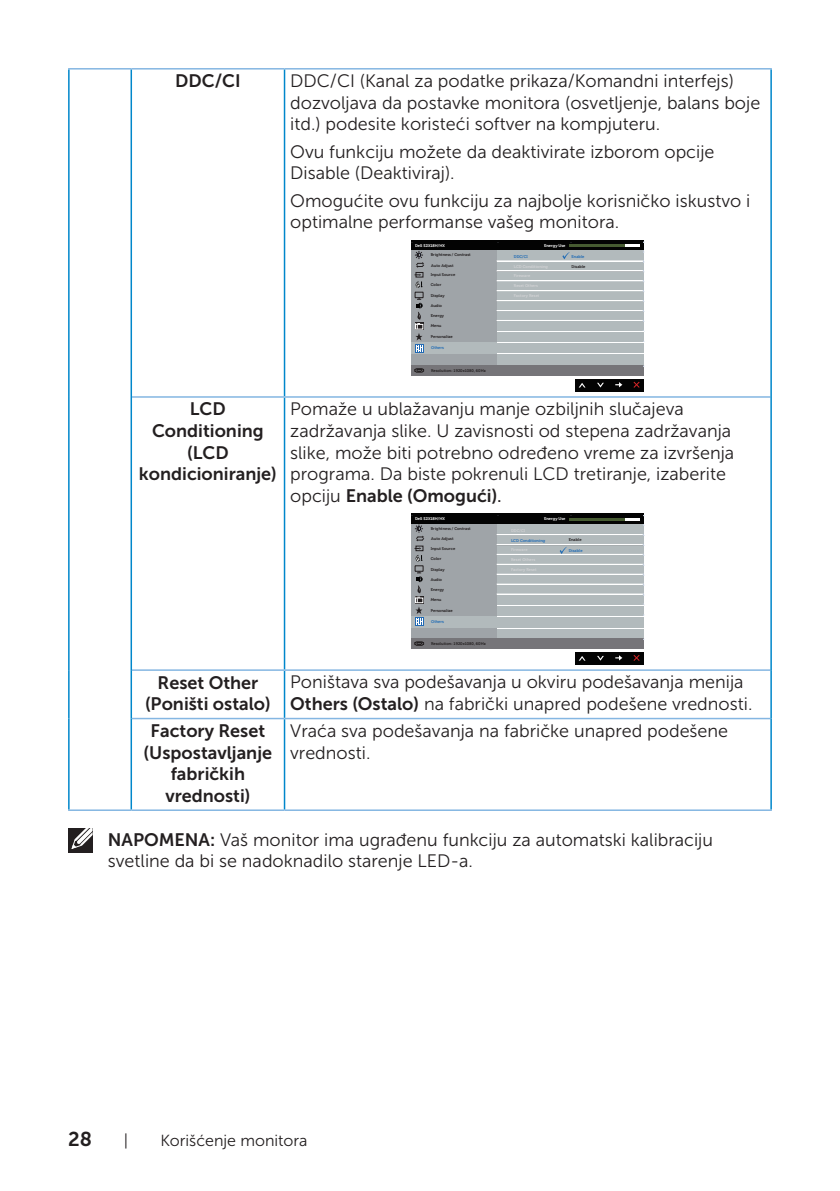
<style>
.page{position:relative;width:840px;height:1191px;background:#fff}
.page>*{position:absolute;margin:0;border:0;box-sizing:border-box;transform-origin:0 0}
.t1{font:20px "Museo Sans For Dell 700";color:#231f20}
.text_OSD_table{font:18px/21.6px "Museo Sans For Dell 300";color:#231f20}
.text_OSD_table-2{font:18px/21.6px "Museo Sans For Dell 700";color:#231f20;text-align:center}
.text{font:18px/21.6px "Museo Sans For Dell 300";color:#231f20}
.t2{font:16px "Museo Sans For Dell 300";color:#231f20}
.t3{font:700 4px "Museo For Dell";color:#231f20}
.t4{font:700 4px "Museo For Dell";color:#1f6bb5}
.t5{font:700 4px "Museo For Dell";color:#fff}
.s1{font-family:"Museo Sans For Dell 700"}
.s2{font-family:"Museo Sans For Dell 500"}
</style>
<div class="page">
<hr style="left:68px;top:68px;width:63px;height:2px;background:#84b6e2">
<hr style="left:68px;top:809px;width:63px;height:2px;background:#84b6e2">
<hr style="left:68px;top:70px;width:2px;height:327px;background:#0087cb">
<hr style="left:68px;top:397px;width:2px;height:273px;background:#0087cb">
<hr style="left:68px;top:670px;width:2px;height:48px;background:#0087cb">
<hr style="left:68px;top:718px;width:2px;height:91px;background:#0087cb">
<hr style="left:131px;top:68px;width:153px;height:2px;background:#84b6e2">
<hr style="left:284px;top:68px;width:487px;height:2px;background:#84b6e2">
<hr style="left:132px;top:396px;width:152px;height:2px;background:#84b6e2">
<hr style="left:284px;top:396px;width:486px;height:2px;background:#84b6e2">
<hr style="left:132px;top:669px;width:152px;height:2px;background:#84b6e2">
<hr style="left:284px;top:669px;width:486px;height:2px;background:#84b6e2">
<hr style="left:132px;top:718px;width:152px;height:1px;background:#84b6e2">
<hr style="left:284px;top:718px;width:486px;height:1px;background:#84b6e2">
<hr style="left:131px;top:809px;width:153px;height:2px;background:#84b6e2">
<hr style="left:284px;top:809px;width:487px;height:2px;background:#84b6e2">
<hr style="left:130px;top:70px;width:2px;height:327px;background:#0087cb">
<hr style="left:283px;top:70px;width:2px;height:326px;background:#0087cb">
<hr style="left:770px;top:70px;width:1px;height:327px;background:#0087cb">
<hr style="left:130px;top:397px;width:2px;height:273px;background:#0087cb">
<hr style="left:283px;top:398px;width:2px;height:271px;background:#0087cb">
<hr style="left:770px;top:397px;width:1px;height:273px;background:#0087cb">
<hr style="left:130px;top:670px;width:2px;height:48px;background:#0087cb">
<hr style="left:283px;top:671px;width:2px;height:47px;background:#0087cb">
<hr style="left:770px;top:670px;width:1px;height:48px;background:#0087cb">
<hr style="left:130px;top:718px;width:2px;height:91px;background:#0087cb">
<hr style="left:283px;top:719px;width:2px;height:90px;background:#0087cb">
<hr style="left:770px;top:718px;width:1px;height:91px;background:#0087cb">
<div style="left:411px;top:240px;width:232px;height:10px;background:#030303"></div>
<div style="left:411px;top:250px;width:86px;height:115px;background:#9fa4a8"></div>
<div style="left:497px;top:250px;width:146px;height:115px;background:#b2babc"></div>
<div style="left:411px;top:365px;width:232px;height:10px;background:#767579"></div>
<hr style="left:569px;top:244px;width:70px;height:3px;background:#fff">
<hr style="left:569px;top:244px;width:55px;height:3px;background:#465b31">
<div style="left:415px;top:272px;width:8px;height:5px;border:1px solid #231f20"></div>
<div style="left:414px;top:292px;width:9px;height:6px;border:1px solid #231f20"></div>
<hr style="left:497px;top:260px;width:145px;height:1px;background:#fff">
<hr style="left:497px;top:261px;width:145px;height:1px;background:#fff">
<hr style="left:497px;top:270px;width:145px;height:1px;background:#fff">
<hr style="left:497px;top:271px;width:145px;height:1px;background:#fff">
<hr style="left:497px;top:280px;width:145px;height:1px;background:#fff">
<hr style="left:497px;top:281px;width:145px;height:1px;background:#fff">
<hr style="left:497px;top:290px;width:145px;height:1px;background:#fff">
<hr style="left:497px;top:291px;width:145px;height:1px;background:#fff">
<hr style="left:497px;top:300px;width:145px;height:1px;background:#fff">
<hr style="left:497px;top:301px;width:145px;height:1px;background:#fff">
<hr style="left:497px;top:310px;width:145px;height:1px;background:#fff">
<hr style="left:497px;top:320px;width:145px;height:1px;background:#fff">
<hr style="left:497px;top:331px;width:145px;height:1px;background:#fff">
<svg style="left:414px;top:368px;width:9px;height:5px"></svg>
<svg style="left:414px;top:274px;width:8px;height:14px"></svg>
<div style="left:574px;top:379px;width:69px;height:12px;background:#030303"></div>
<svg style="left:579px;top:383px;width:6px;height:4px"></svg>
<svg style="left:597px;top:383px;width:6px;height:4px"></svg>
<svg style="left:615px;top:382px;width:7px;height:5px"></svg>
<svg style="left:633px;top:381px;width:7px;height:7px"></svg>
<hr style="left:497px;top:343px;width:145px;height:1px;background:#fff">
<svg style="left:415px;top:251px;width:9px;height:17px"></svg>
<div style="left:411px;top:343px;width:86px;height:11px;background:#b2babc"></div>
<svg style="left:415px;top:298px;width:8px;height:54px"></svg>
<svg style="left:562px;top:252px;width:7px;height:7px"></svg>
<hr style="left:497px;top:354px;width:146px;height:1px;background:#fff">
<div style="left:411px;top:514px;width:232px;height:10px;background:#030303"></div>
<div style="left:411px;top:524px;width:86px;height:114px;background:#9fa4a8"></div>
<div style="left:497px;top:524px;width:146px;height:114px;background:#b2babc"></div>
<div style="left:411px;top:638px;width:232px;height:10px;background:#767579"></div>
<hr style="left:569px;top:518px;width:70px;height:2px;background:#fff">
<hr style="left:569px;top:518px;width:55px;height:2px;background:#465b31">
<div style="left:415px;top:545px;width:8px;height:6px;border:1px solid #231f20"></div>
<div style="left:414px;top:565px;width:9px;height:7px;border:1px solid #231f20"></div>
<hr style="left:497px;top:534px;width:145px;height:1px;background:#fff">
<hr style="left:497px;top:544px;width:145px;height:1px;background:#fff">
<hr style="left:497px;top:554px;width:145px;height:1px;background:#fff">
<hr style="left:497px;top:564px;width:145px;height:1px;background:#fff">
<hr style="left:497px;top:574px;width:145px;height:1px;background:#fff">
<hr style="left:497px;top:584px;width:145px;height:1px;background:#fff">
<hr style="left:497px;top:594px;width:145px;height:1px;background:#fff">
<hr style="left:497px;top:605px;width:145px;height:1px;background:#fff">
<svg style="left:414px;top:641px;width:9px;height:5px"></svg>
<svg style="left:415px;top:555px;width:7px;height:7px"></svg>
<div style="left:574px;top:652px;width:69px;height:12px;background:#030303"></div>
<svg style="left:579px;top:656px;width:6px;height:4px"></svg>
<svg style="left:597px;top:656px;width:6px;height:4px"></svg>
<svg style="left:615px;top:655px;width:7px;height:5px"></svg>
<svg style="left:633px;top:655px;width:7px;height:6px"></svg>
<hr style="left:497px;top:616px;width:145px;height:1px;background:#fff">
<svg style="left:414px;top:524px;width:10px;height:25px"></svg>
<div style="left:411px;top:616px;width:86px;height:12px;background:#b2babc"></div>
<svg style="left:415px;top:571px;width:8px;height:54px"></svg>
<svg style="left:559px;top:547px;width:7px;height:7px"></svg>
<hr style="left:497px;top:628px;width:146px;height:1px;background:#fff">
<div style="left:68px;top:828px;width:24px;height:24px;background:#231f20"></div>
<svg style="left:71px;top:828px;width:22px;height:22px"></svg>
<p class="text_OSD_table-2" style="left:175px;top:70px;width:67px">DDC/CI</p>
<p class="text_OSD_table" style="left:290px;top:70px;width:471px">DDC/CI (Kanal za podatke prikaza/Komandni interfejs) dozvoljava da postavke monitora (osvetljenje, balans boje itd.) podesite koristeći softver na kompjuteru.</p>
<p class="text_OSD_table" style="left:290px;top:141px;width:425px">Ovu funkciju možete da deaktivirate izborom opcije<br>Disable (Deaktiviraj).</p>
<p class="text_OSD_table" style="left:290px;top:190px;width:461px">Omogućite ovu funkciju za najbolje korisničko iskustvo i optimalne performanse vašeg monitora.</p>
<p class="t3" style="left:430px;top:253px;width:41px">Brightness / Contrast</p>
<p class="t3" style="left:430px;top:273px;width:26px">Input Source</p>
<p class="t3" style="left:430px;top:283px;width:12px">Color</p>
<p class="t3" style="left:430px;top:293px;width:15px">Display</p>
<p class="t3" style="left:430px;top:313px;width:15px">Energy</p>
<p class="t3" style="left:430px;top:324px;width:12px">Menu</p>
<p class="t3" style="left:430px;top:334px;width:24px">Personalize</p>
<p class="t5" style="left:415px;top:243px;width:31px">Dell S2X18H/HX</p>
<p class="t5" style="left:544px;top:243px;width:23px">Energy Use</p>
<p class="t4" style="left:513px;top:254px;width:16px">DDC/CI</p>
<p class="t4" style="left:571px;top:254px;width:14px">Enable</p>
<p class="t3" style="left:571px;top:264px;width:15px">Disable</p>
<p class="t3" style="left:431px;top:263px;width:24px">Auto Adjust</p>
<p class="t3" style="left:430px;top:303px;width:13px">Audio</p>
<p class="t4" style="left:431px;top:346px;width:14px">Others</p>
<p class="t3" style="left:431px;top:368px;width:56px">Resolution: 1920x1080, 60Hz</p>
<p class="text_OSD_table-2" style="left:139px;top:398px;width:139px">LCD<br>Conditioning (LCD kondicioniranje)</p>
<p class="text_OSD_table" style="left:290px;top:398px;width:445px">Pomaže u ublažavanju manje ozbiljnih slučajeva zadržavanja slike. U zavisnosti od stepena zadržavanja slike, može biti potrebno određeno vreme za izvršenja programa. Da biste pokrenuli LCD tretiranje, izaberite opciju <span class="s1">Enable (Omogući)</span><span class="s2">.</span></p>
<p class="t3" style="left:430px;top:526px;width:41px">Brightness / Contrast</p>
<p class="t3" style="left:430px;top:546px;width:26px">Input Source</p>
<p class="t3" style="left:430px;top:556px;width:12px">Color</p>
<p class="t3" style="left:430px;top:567px;width:15px">Display</p>
<p class="t3" style="left:430px;top:587px;width:15px">Energy</p>
<p class="t3" style="left:430px;top:597px;width:12px">Menu</p>
<p class="t3" style="left:430px;top:608px;width:24px">Personalize</p>
<p class="t5" style="left:415px;top:516px;width:31px">Dell S2X18H/HX</p>
<p class="t5" style="left:544px;top:516px;width:23px">Energy Use</p>
<p class="t3" style="left:431px;top:536px;width:24px">Auto Adjust</p>
<p class="t3" style="left:568px;top:538px;width:14px">Enable</p>
<p class="t4" style="left:568px;top:548px;width:15px">Disable</p>
<p class="t4" style="left:511px;top:538px;width:36px">LCD Conditioning</p>
<p class="t3" style="left:430px;top:577px;width:13px">Audio</p>
<p class="t4" style="left:431px;top:619px;width:14px">Others</p>
<p class="t3" style="left:431px;top:641px;width:56px">Resolution: 1920x1080, 60Hz</p>
<p class="text_OSD_table-2" style="left:145px;top:671px;width:127px">Reset Other (Poništi ostalo)</p>
<p class="text_OSD_table" style="left:290px;top:671px;width:463px">Poništava sva podešavanja u okviru podešavanja menija<br><span class="s1">Others (Ostalo)</span> na fabrički unapred podešene vrednosti.</p>
<p class="text_OSD_table-2" style="left:143px;top:720px;width:130px">Factory Reset (Uspostavljanje fabričkih vrednosti)</p>
<p class="text_OSD_table" style="left:290px;top:720px;width:439px">Vraća sva podešavanja na fabričke unapred podešene vrednosti.</p>
<p class="text" style="left:108px;top:828px;width:606px"><span class="s1">NAPOMENA:</span> Vaš monitor ima ugrađenu funkciju za automatski kalibraciju svetline da bi se nadoknadilo starenje LED-a.</p>
<p class="t1" style="left:68px;top:1127px;width:25px">28</p>
<p class="t2" style="left:124px;top:1131px;width:6px">|</p>
<p class="t2" style="left:160px;top:1131px;width:149px">Korišćenje monitora</p>
</div>
